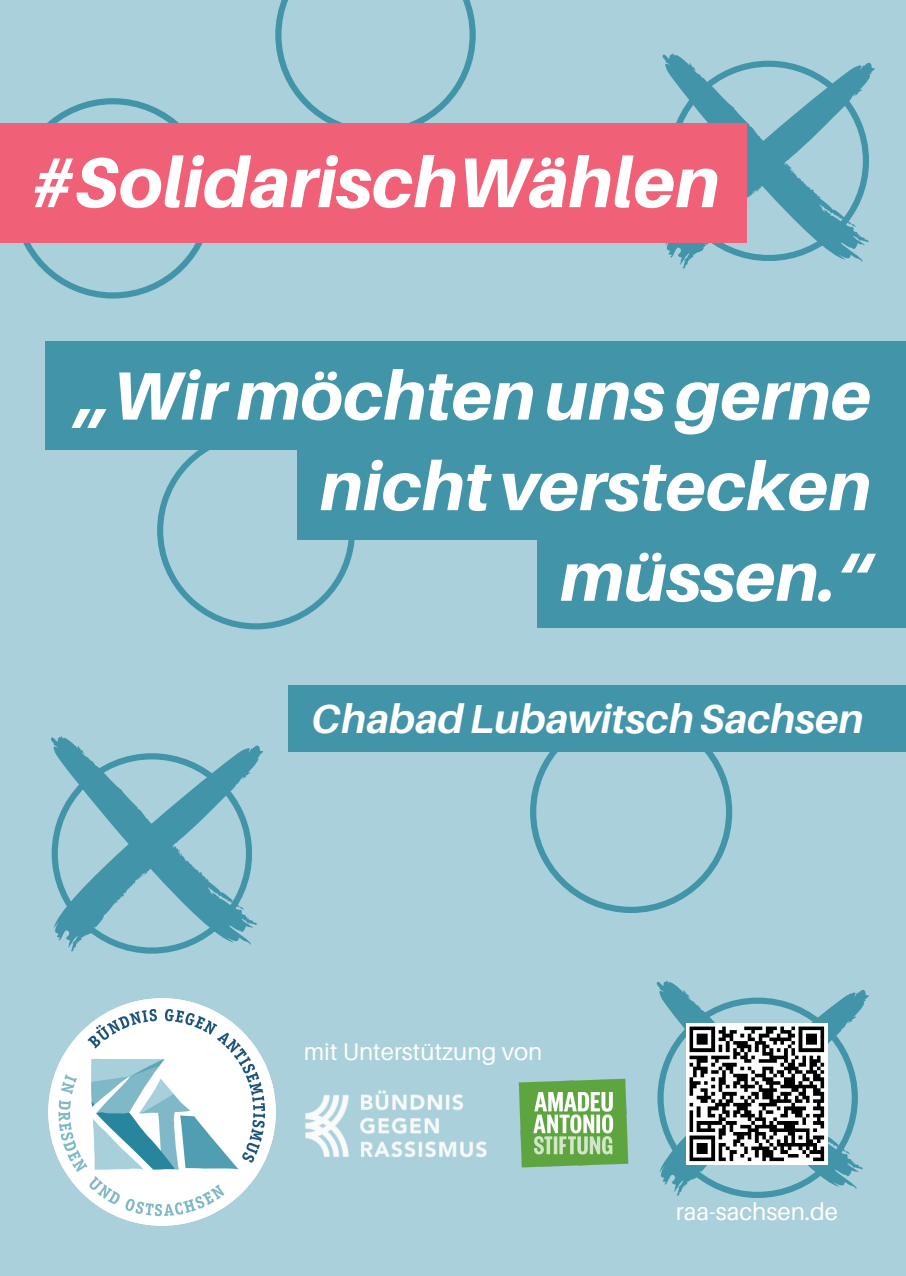
<style>
.page{position:relative;width:906px;height:1276px;background:#aad1db}
.page>*{position:absolute;margin:0;border:0;box-sizing:border-box;transform-origin:0 0}
.t1{font:italic 800 70.5px "Aileron";color:#fff}
.t2{font:italic 800 68.25px/90.6px "Aileron";color:#fff;text-align:right}
.t3{font:italic 700 40.5px "Aileron";color:#fff}
.t4{font:24px "Aileron";color:#fff}
</style>
<div class="page">
<svg style="left:23px;top:98px;width:180px;height:200px"></svg>
<svg style="left:275px;top:0;width:200px;height:123px"></svg>
<svg style="left:530px;top:751px;width:202px;height:162px"></svg>
<svg style="left:656px;top:980px;width:213px;height:193px"></svg>
<svg style="left:657px;top:997px;width:200px;height:201px"></svg>
<svg style="left:662px;top:53px;width:213px;height:216px"></svg>
<svg style="left:668px;top:61px;width:201px;height:200px"></svg>
<svg style="left:51px;top:736px;width:213px;height:192px"></svg>
<svg style="left:52px;top:753px;width:200px;height:200px"></svg>
<img style="left:686px;top:1024px;width:141px;height:140px">
<img style="left:518px;top:1078px;width:111px;height:90px">
<img style="left:275px;top:1090px;width:212px;height:68px">
<img style="left:48px;top:998px;width:227px;height:228px">
<div style="left:288px;top:684px;width:618px;height:67px;background:#4294a8"></div>
<div style="left:538px;top:520px;width:368px;height:108px;background:#4294a8"></div>
<div style="left:46px;top:341px;width:860px;height:108px;background:#4294a8"></div>
<svg style="left:46px;top:449px;width:847px;height:178px;fill:#4294a8"></svg>
<div style="left:0;top:123px;width:747px;height:120px;background:#f06077"></div>
<p class="t1" style="left:30px;top:142px;width:691px">#SolidarischWählen</p>
<p class="t2" style="left:78px;top:351px;width:794px">„Wir möchten uns gerne nicht verstecken müssen.“</p>
<p class="t3" style="left:311px;top:696px;width:554px">Chabad Lubawitsch Sachsen</p>
<p class="t4" style="left:304px;top:1038px;width:240px">mit Unterstützung von</p>
<p class="t4" style="left:676px;top:1199px;width:164px">raa-sachsen.de</p>
</div>
